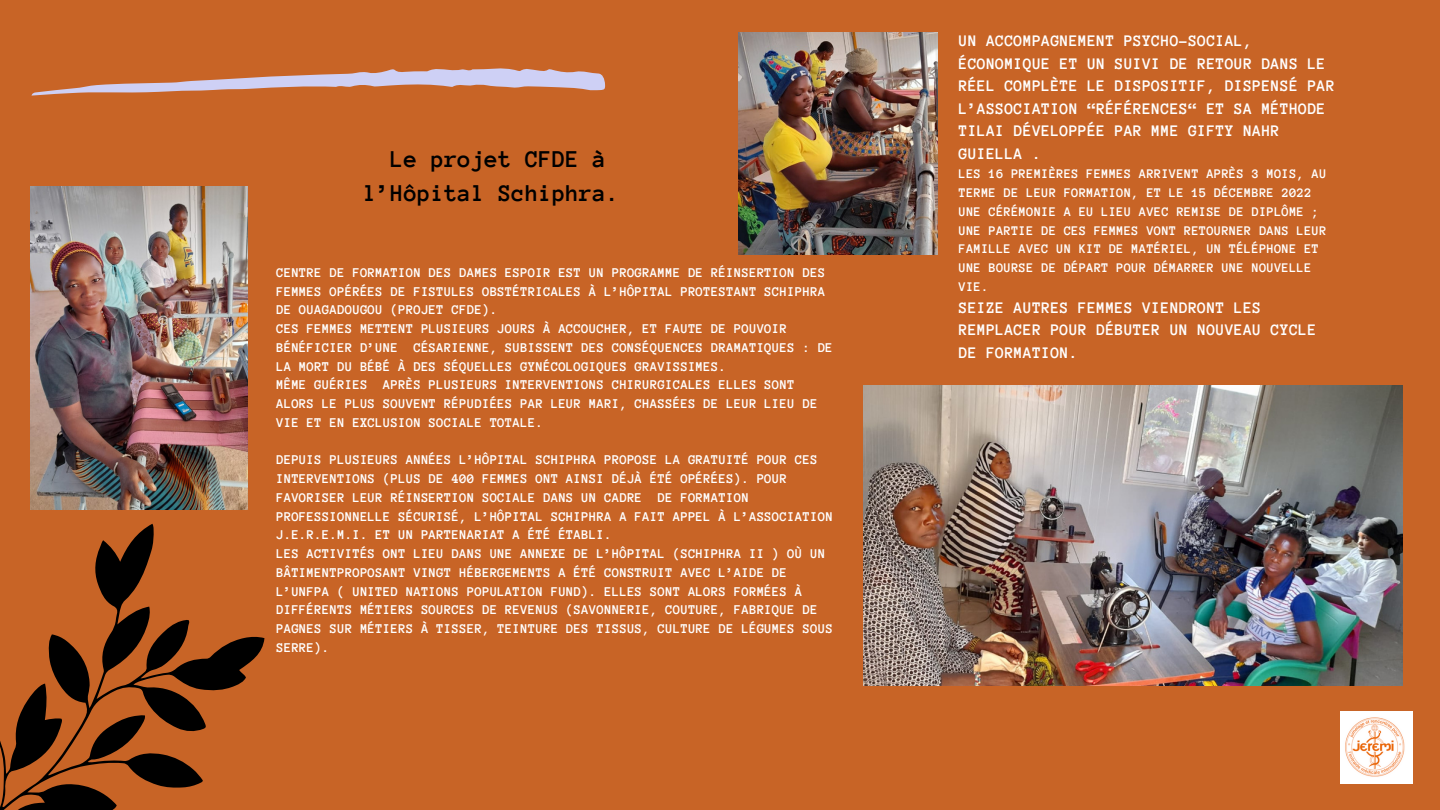
<style>
.page{position:relative;width:1440px;height:810px;background:#c86426}
.page>*{position:absolute;margin:0;border:0;box-sizing:border-box;transform-origin:0 0}
.t1{font:700 24.7px/34.5px "Anonymous Pro";color:#000;text-align:center}
.t2{font:700 16.5px/22.5px "Anonymous Pro";letter-spacing:.01em;color:#fff}
.t3{font:700 13.7px/18.8px "Anonymous Pro";letter-spacing:.01em;color:#fff}
.t4{font:700 13.5px/18.8px "Anonymous Pro";letter-spacing:.01em;color:#fff}
</style>
<div class="page">
<img style="left:1340px;top:711px;width:72px;height:72px">
<img style="left:864px;top:385px;width:538px;height:301px">
<img style="left:738px;top:32px;width:199px;height:223px">
<svg style="left:32px;top:68px;width:573px;height:28px"></svg>
<svg style="left:0;top:524px;width:264px;height:286px"></svg>
<img style="left:30px;top:186px;width:217px;height:324px">
<h1 class="t1" style="left:364px;top:142px;width:258px">Le projet CFDE à l’Hôpital Schiphra.</h1>
<p class="t3" style="left:276px;top:263px;width:558px">CENTRE DE FORMATION DES DAMES ESPOIR EST UN PROGRAMME DE RÉINSERTION DES FEMMES OPÉRÉES DE FISTULES OBSTÉTRICALES À L’HÔPITAL PROTESTANT SCHIPHRA DE OUAGADOUGOU (PROJET CFDE).<br>CES FEMMES METTENT PLUSIEURS JOURS À ACCOUCHER, ET FAUTE DE POUVOIR BÉNÉFICIER D’UNE CÉSARIENNE, SUBISSENT DES CONSÉQUENCES DRAMATIQUES : DE LA MORT DU BÉBÉ À DES SÉQUELLES GYNÉCOLOGIQUES GRAVISSIMES.<br>MÊME GUÉRIES APRÈS PLUSIEURS INTERVENTIONS CHIRURGICALES ELLES SONT ALORS LE PLUS SOUVENT RÉPUDIÉES PAR LEUR MARI, CHASSÉES DE LEUR LIEU DE VIE ET EN EXCLUSION SOCIALE TOTALE.</p>
<p class="t3" style="left:276px;top:451px;width:558px">DEPUIS PLUSIEURS ANNÉES L’HÔPITAL SCHIPHRA PROPOSE LA GRATUITÉ POUR CES INTERVENTIONS (PLUS DE 400 FEMMES ONT AINSI DÉJÀ ÉTÉ OPÉRÉES). POUR FAVORISER LEUR RÉINSERTION SOCIALE DANS UN CADRE DE FORMATION PROFESSIONNELLE SÉCURISÉ, L’HÔPITAL SCHIPHRA A FAIT APPEL À L’ASSOCIATION J.E.R.E.M.I. ET UN PARTENARIAT A ÉTÉ ÉTABLI.<br>LES ACTIVITÉS ONT LIEU DANS UNE ANNEXE DE L’HÔPITAL (SCHIPHRA II ) OÙ UN BÂTIMENTPROPOSANT VINGT HÉBERGEMENTS A ÉTÉ CONSTRUIT AVEC L’AIDE DE L’UNFPA ( UNITED NATIONS POPULATION FUND). ELLES SONT ALORS FORMÉES À DIFFÉRENTS MÉTIERS SOURCES DE REVENUS (SAVONNERIE, COUTURE, FABRIQUE DE PAGNES SUR MÉTIERS À TISSER, TEINTURE DES TISSUS, CULTURE DE LÉGUMES SOUS SERRE).</p>
<p class="t2" style="left:959px;top:30px;width:378px">UN ACCOMPAGNEMENT PSYCHO-SOCIAL, ÉCONOMIQUE ET UN SUIVI DE RETOUR DANS LE RÉEL COMPLÈTE LE DISPOSITIF, DISPENSÉ PAR L’ASSOCIATION “RÉFÉRENCES“ ET SA MÉTHODE TILAI DÉVELOPPÉE PAR MME GIFTY NAHR GUIELLA .</p>
<p class="t4" style="left:959px;top:165px;width:369px">LES 16 PREMIÈRES FEMMES ARRIVENT APRÈS 3 MOIS, AU TERME DE LEUR FORMATION, ET LE 15 DÉCEMBRE 2022<br>UNE CÉRÉMONIE A EU LIEU AVEC REMISE DE DIPLÔME ; UNE PARTIE DE CES FEMMES VONT RETOURNER DANS LEUR FAMILLE AVEC UN KIT DE MATÉRIEL, UN TÉLÉPHONE ET UNE BOURSE DE DÉPART POUR DÉMARRER UNE NOUVELLE VIE.</p>
<p class="t2" style="left:959px;top:296px;width:359px">SEIZE AUTRES FEMMES VIENDRONT LES<br>REMPLACER POUR DÉBUTER UN NOUVEAU CYCLE<br>DE FORMATION.</p>
</div>
